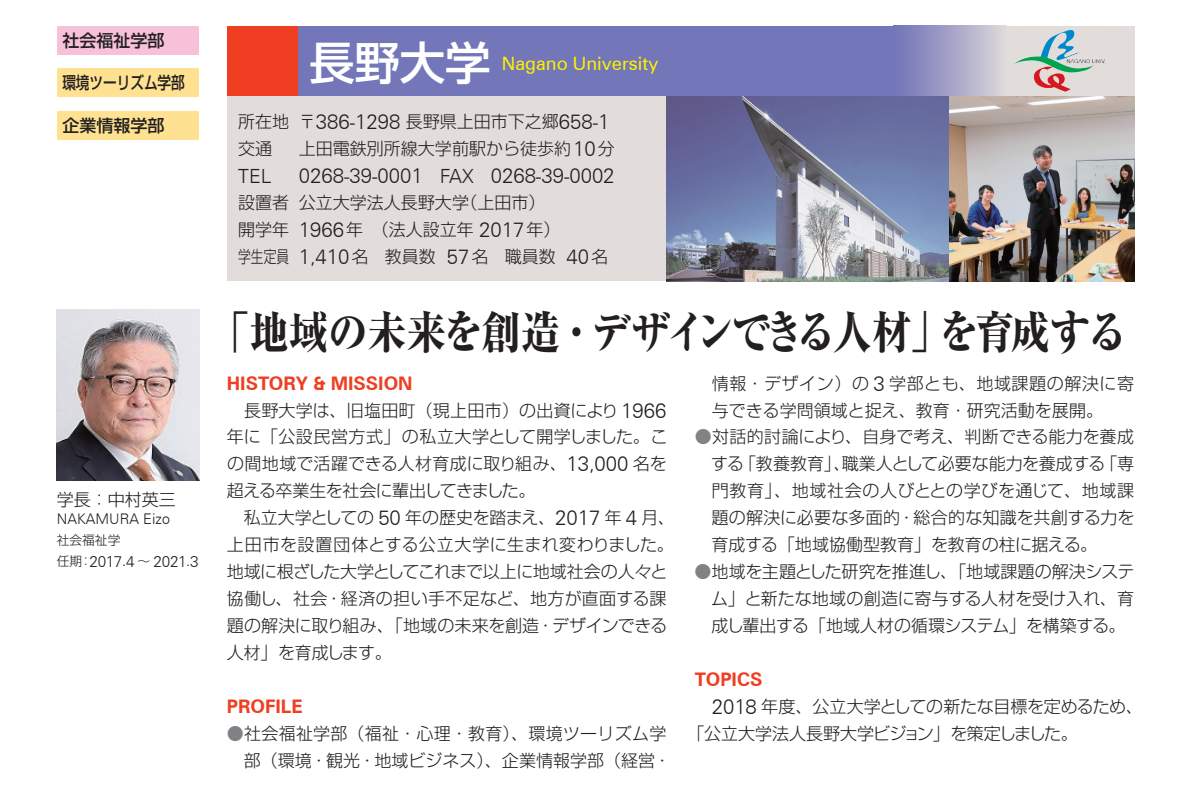
<style>
.page{position:relative;width:1191px;height:797px;background:#fff}
.page>*{position:absolute;margin:0;border:0;box-sizing:border-box;transform-origin:0 0}
.t1{font:800 45.4px "Ryumin Pro";letter-spacing:-.055em;color:#231f20;scale:.87 1}
.t2{font:500 45.4px "Shin Go Pro";color:#fff}
.t3{font:300 20.4px "Zurich BT";color:#231f20}
.t4{font:300 19.6px "Zurich BT";color:#231f20}
.t5{font:700 18.8px "Zurich BT";color:#ef3e22}
.t6{font:18.4px "Zurich BT";color:#fff101}
.t7{font:300 17px/27px "Shin Go Pro";color:#231f20}
.t8{font:500 17px "Shin Go Pro";color:#231f20}
.t9{font:500 17px "Shin Go Pro";color:#231f20;scale:.8 1}
.t10{font:300 15.4px "Zurich BT";letter-spacing:-.015em;color:#231f20}
.t11{font:300 14.6px "Zurich BT";color:#231f20}
.t12{font:300 12.8px "Shin Go Pro";color:#231f20}
.s1{font-family:"Shin Go Pro";font-size:12.8px}
.s2{font-size:14.6px}
.s3{font-family:"Zurich BT";font-size:20.4px}
.s4{font-family:"Zurich BT";font-size:19.6px}
.s5{font-size:19.6px}
.s6{color:#808285}
</style>
<div class="page">
<div style="left:950px;top:26px;width:184px;height:71px;background:#e2ddda"></div>
<div style="left:57px;top:111px;width:141px;height:28px;background:#ffe192"></div>
<div style="left:57px;top:68px;width:141px;height:29px;background:#ffe192"></div>
<div style="left:57px;top:26px;width:141px;height:28px;background:#f7c1d9"></div>
<div style="left:298px;top:26px;width:652px;height:71px;background:#7376b8"></div>
<div style="left:227px;top:26px;width:71px;height:71px;background:#ef3e22"></div>
<img style="left:1014px;top:29px;width:91px;height:63px">
<div style="left:893px;top:26px;width:113px;height:71px;background:linear-gradient(to right,#6e71b7,#dcd6da)"></div>
<div style="left:227px;top:97px;width:439px;height:184px;background:#e2ddda"></div>
<img style="left:666px;top:96px;width:468px;height:185px">
<img style="left:57px;top:309px;width:142px;height:172px">
<p class="t8" style="left:62px;top:26px;width:104px">社会福祉学部</p>
<p class="t9" style="left:62px;top:69px;width:155px">環境ツーリズム学部</p>
<p class="t8" style="left:62px;top:111px;width:104px">企業情報学部</p>
<p class="t7" style="left:57px;top:484px;width:121px">学長：中村英三</p>
<p class="t11" style="left:57px;top:510px;width:115px">NAKAMURA Eizo</p>
<p class="t12" style="left:57px;top:529px;width:65px">社会福祉学</p>
<p class="t10" style="left:57px;top:552px;width:143px"><span class="s1">任期：</span>2017<span class="s2">.</span>4 <span class="s1">～</span> 2021<span class="s2">.</span>3</p>
<h1 class="t2" style="left:309px;top:26px;width:183px">長野大学</h1>
<p class="t6" style="left:502px;top:52px;width:158px">Nagano University</p>
<p class="t7" style="left:238px;top:106px;width:373px">所在地〒<span class="s3">386</span><span class="s4">-</span><span class="s3">1298</span> 長野県上田市下之郷<span class="s3">658</span><span class="s4">-</span><span class="s3">1</span>交通</p>
<p class="t7" style="left:299px;top:133px;width:317px">上田電鉄別所線大学前駅から徒歩約<span class="s3">10</span>分</p>
<p class="t4" style="left:238px;top:164px;width:35px">TEL</p>
<p class="t3" style="left:299px;top:163px;width:317px">0268<span class="s5">-</span>39<span class="s5">-</span>0001 <span class="s5">FAX</span> 0268<span class="s5">-</span>39<span class="s5">-</span>0002</p>
<p class="t7" style="left:238px;top:187px;width:372px">設置者公立大学法人長野大学（上田市）<br>開学年 <span class="s3">1966</span>年（法人設立年 <span class="s3">2017</span>年）<br>学生定員 <span class="s3">1</span><span class="s4">,</span><span class="s3">410</span>名 教員数 <span class="s3">57</span>名 職員数 <span class="s3">40</span>名</p>
<h1 class="t1" style="left:210px;top:297px;width:1055px">「地域の未来を創造・デザインできる人材」を育成する</h1>
<p class="t5" style="left:227px;top:371px;width:187px">HISTORY &amp; MISSION</p>
<p class="t7" style="left:227px;top:394px;width:442px;text-align:justify;text-indent:17px">長野大学は、旧塩田町（現上田市）の出資により<span class="s3">1966</span>年に「公設民営方式」の私立大学として開学しました。この間地域で活躍できる人材育成に取り組み、<span class="s3">13</span><span class="s4">,</span><span class="s3">000</span> 名を超える卒業生を社会に輩出してきました。</p>
<p class="t7" style="left:227px;top:502px;width:449px;text-indent:17px">私立大学としての <span class="s3">50</span> 年の歴史を踏まえ、<span class="s3">2017</span> 年 <span class="s3">4</span> 月、上田市を設置団体とする公立大学に生まれ変わりました。地域に根ざした大学としてこれまで以上に地域社会の人々と協働し、社会・経済の担い手不足など、地方が直面する課題の解決に取り組み、「地域の未来を創造・デザインできる人材」を育成します。</p>
<p class="t5" style="left:227px;top:695px;width:77px">PROFILE</p>
<p class="t7" style="left:227px;top:718px;width:445px;text-align:right"><span class="s6">●</span>社会福祉学部（福祉・心理・教育）、環境ツーリズム学部（環境・観光・地域ビジネス）、企業情報学部（経営・</p>
<p class="t7" style="left:711px;top:368px;width:424px">情報・デザイン）の <span class="s3">3</span> 学部とも、地域課題の解決に寄与できる学問領域と捉え、教育・研究活動を展開。</p>
<p class="t7" style="left:711px;top:421px;width:425px;text-align:justify;text-indent:-17px"><span class="s6">●</span>対話的討論により、自身で考え、判断できる能力を養成する「教養教育」、職業人として必要な能力を養成する「専門教育」、地域社会の人びととの学びを通じて、地域課題の解決に必要な多面的・総合的な知識を共創する力を育成する「地域協働型教育」を教育の柱に据える。</p>
<p class="t7" style="left:711px;top:556px;width:425px;text-align:justify;text-indent:-17px"><span class="s6">●</span>地域を主題とした研究を推進し、「地域課題の解決システム」と新たな地域の創造に寄与する人材を受け入れ、育成し輩出する「地域人材の循環システム」を構築する。</p>
<p class="t5" style="left:694px;top:668px;width:69px">TOPICS</p>
<p class="t7" style="left:687px;top:691px;width:457px;text-indent:25px"><span class="s3">2018</span> 年度、公立大学としての新たな目標を定めるため、「公立大学法人長野大学ビジョン」を策定しました。</p>
</div>
